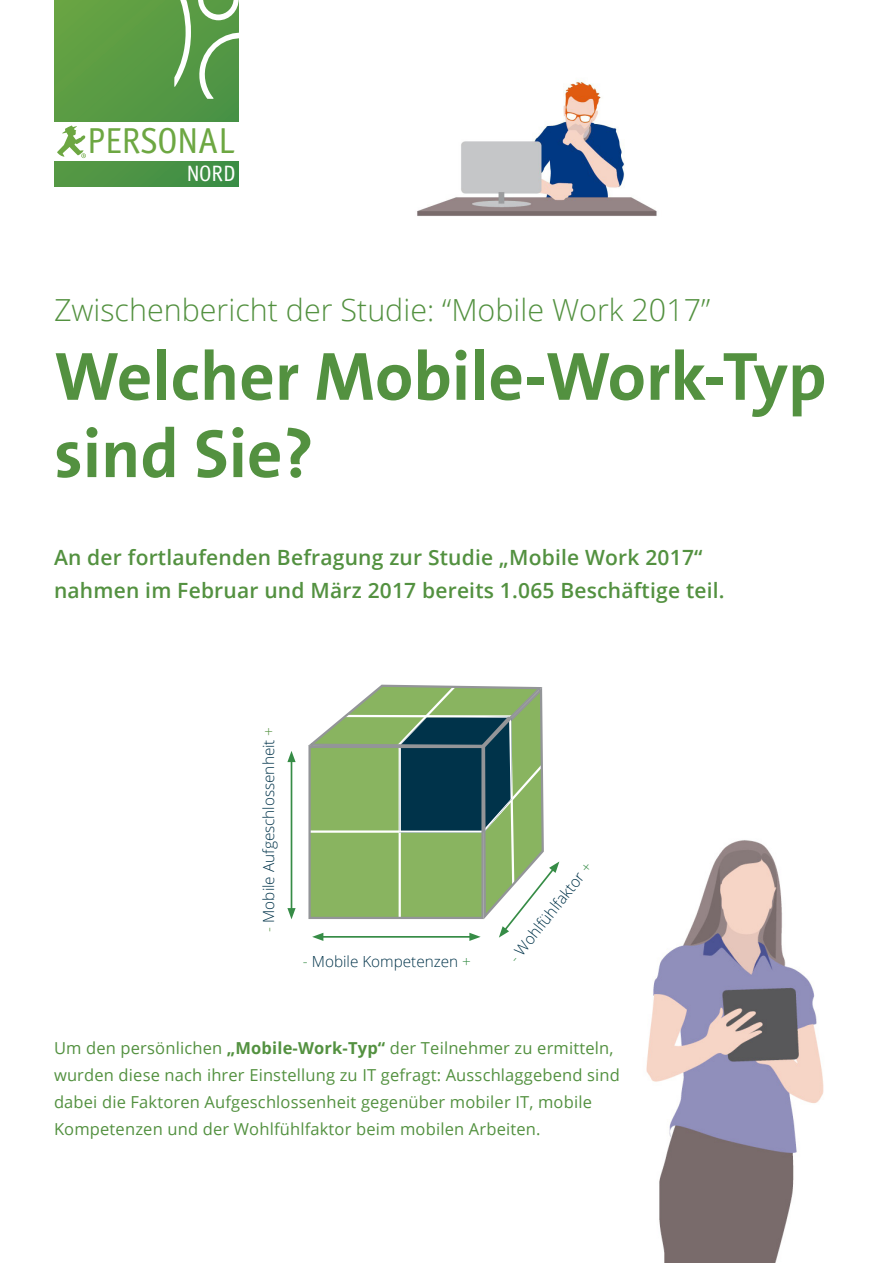
<style>
.page{position:relative;width:893px;height:1263px;background:#fff}
.page>*{position:absolute;margin:0;border:0;box-sizing:border-box;transform-origin:0 0}
.t1{font:69px/77.2px "The Sans LP7 Bld";color:#539140}
.t2{font:36.15px "Officina Sans";color:#6da742}
.t3{font:300 30.45px "Open Sans";color:#539140}
.t4{font:22.35px "Officina Sans";color:#fff}
.t5{font:600 21px/33px "Open Sans";letter-spacing:.01em;color:#539140}
.t6{font:16.5px/27px "Open Sans";letter-spacing:.01em;color:#539140}
.t7{font:300 15.3px "Open Sans";color:#00334a}
.s1{color:#539140}
.s2{color:#368c46}
.s3{font-weight:700}
</style>
<div class="page">
<img style="left:559px;top:840px;width:265px;height:423px">
<svg style="left:54px;top:0;width:185px;height:187px;background:#589a45"></svg>
<div style="left:54px;top:122px;width:185px;height:38px;background:#fff"></div>
<svg style="left:57px;top:126px;width:29px;height:32px"></svg>
<svg style="left:198px;top:31px;width:40px;height:68px;background:#6ea763"></svg>
<svg style="left:198px;top:0;width:40px;height:20px"></svg>
<svg style="left:158px;top:0;width:33px;height:87px;background:#73aa62"></svg>
<hr style="left:291px;top:759px;width:1px;height:152px;background:#368c46">
<svg style="left:287px;top:751px;width:9px;height:11px"></svg>
<svg style="left:287px;top:908px;width:9px;height:11px"></svg>
<svg style="left:308px;top:684px;width:251px;height:257px"></svg>
<img style="left:417px;top:81px;width:240px;height:135px">
<h2 class="t2" style="left:87px;top:120px;width:149px">PERSONAL</h2>
<h3 class="t4" style="left:187px;top:160px;width:50px">NORD</h3>
<h3 class="t3" style="left:54px;top:289px;width:658px">Zwischenbericht der Studie: “Mobile Work 2017”</h3>
<h1 class="t1" style="left:54px;top:338px;width:774px">Welcher Mobile-Work-Typ sind Sie?</h1>
<p class="t5" style="left:54px;top:540px;width:672px">An der fortlaufenden Befragung zur Studie „Mobile Work 2017“ nahmen im Februar und März 2017 bereits 1.065 Beschäftige teil.</p>
<p class="t7" style="left:258px;top:932px;width:206px;rotate:-90deg"><span class="s1">-</span> Mobile Aufgeschlossenheit <span class="s1">+</span></p>
<p class="t7" style="left:303px;top:951px;width:170px"><span class="s2">-</span> Mobile Kompetenzen <span class="s2">+</span></p>
<p class="t7" style="left:504px;top:954px;width:124px;rotate:-52deg"><span class="s2">-</span> Wohlfühlfaktor <span class="s2">+</span></p>
<p class="t6" style="left:54px;top:1034px;width:567px">Um den persönlichen <span class="s3">„Mobile-Work-Typ“</span> der Teilnehmer zu ermitteln, wurden diese nach ihrer Einstellung zu IT gefragt: Ausschlaggebend sind dabei die Faktoren Aufgeschlossenheit gegenüber mobiler IT, mobile Kompetenzen und der Wohlfühlfaktor beim mobilen Arbeiten.</p>
</div>
